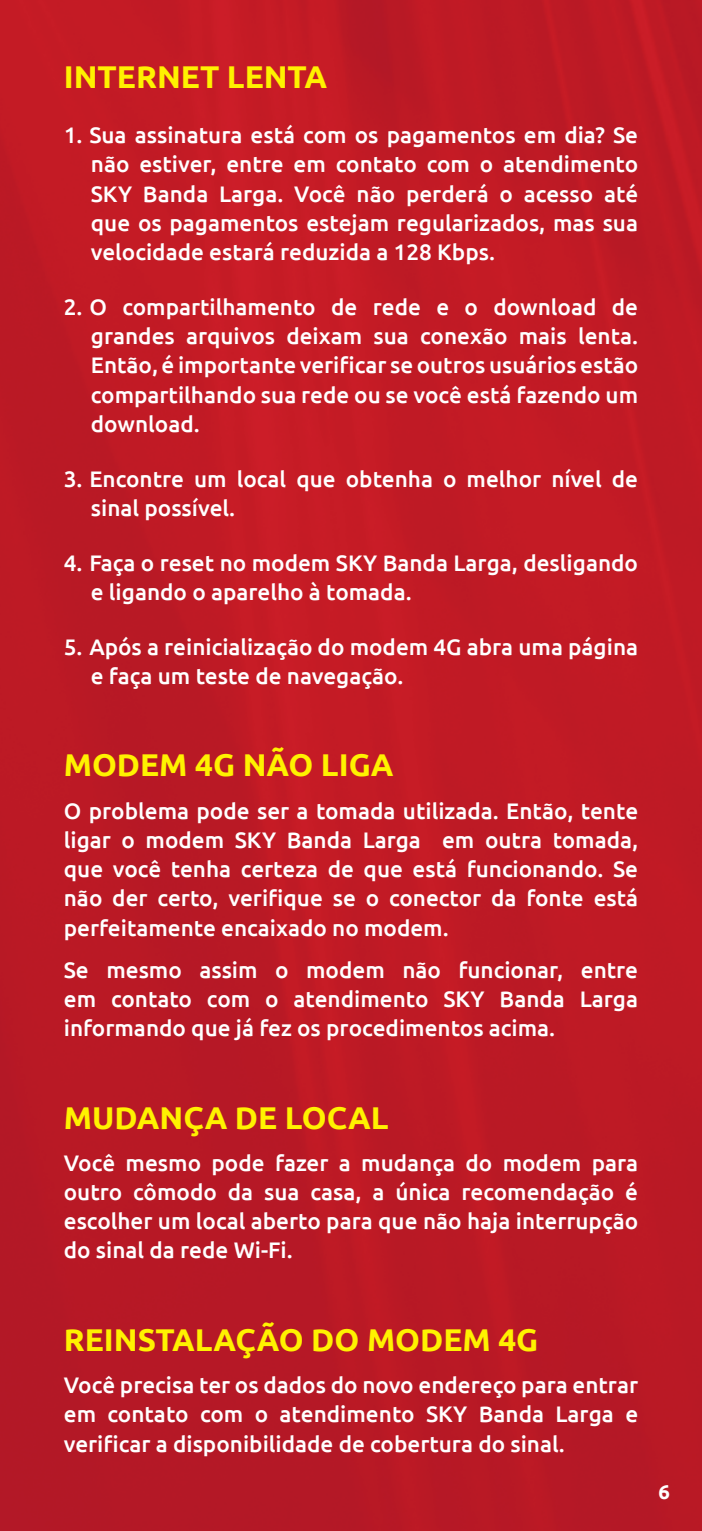
<style>
.page{position:relative;width:702px;height:1531px;background:#fff}
.page>*{position:absolute;margin:0;border:0;box-sizing:border-box;transform-origin:0 0}
.t1{font:700 31.5px "Ubuntu";color:#fff200}
.t2{font:500 22.5px/29.2px "Ubuntu";color:#fff;text-align:justify}
.t3{font:700 20.25px "Ubuntu";color:#fff}
</style>
<div class="page">
<img style="left:0;top:0;width:702px;height:1531px">
<h1 class="t1" style="left:64px;top:58px;width:265px">INTERNET LENTA</h1>
<p class="t2" style="left:91px;top:120px;width:549px;text-indent:-27px">1. Sua assinatura está com os pagamentos em dia? Se não estiver, entre em contato com o atendimento SKY Banda Larga. Você não perderá o acesso até que os pagamentos estejam regularizados, mas sua velocidade estará reduzida a 128 Kbps.</p>
<p class="t2" style="left:91px;top:291px;width:549px;text-indent:-27px">2. O compartilhamento de rede e o download de grandes arquivos deixam sua conexão mais lenta.<br>Então, é importante verificar se outros usuários estão compartilhando sua rede ou se você está fazendo um download.</p>
<p class="t2" style="left:91px;top:463px;width:549px;text-indent:-27px">3. Encontre um local que obtenha o melhor nível de sinal possível.</p>
<p class="t2" style="left:91px;top:547px;width:548px;text-indent:-27px">4. Faça o reset no modem SKY Banda Larga, desligando e ligando o aparelho à tomada.</p>
<p class="t2" style="left:91px;top:631px;width:549px;text-indent:-27px">5. Após a reinicialização do modem 4G abra uma página e faça um teste de navegação.</p>
<h1 class="t1" style="left:64px;top:746px;width:331px">MODEM 4G NÃO LIGA</h1>
<p class="t2" style="left:64px;top:795px;width:576px">O problema pode ser a tomada utilizada. Então, tente ligar o modem SKY Banda Larga em outra tomada, que você tenha certeza de que está funcionando. Se não der certo, verifique se o conector da fonte está perfeitamente encaixado no modem.</p>
<p class="t2" style="left:64px;top:954px;width:576px">Se mesmo assim o modem não funcionar, entre em contato com o atendimento SKY Banda Larga informando que já fez os procedimentos acima.</p>
<h1 class="t1" style="left:64px;top:1098px;width:326px">MUDANÇA DE LOCAL</h1>
<p class="t2" style="left:64px;top:1147px;width:576px">Você mesmo pode fazer a mudança do modem para outro cômodo da sua casa, a única recomendação é escolher um local aberto para que não haja interrupção do sinal da rede Wi-Fi.</p>
<h1 class="t1" style="left:64px;top:1320px;width:476px">REINSTALAÇÃO DO MODEM 4G</h1>
<p class="t2" style="left:64px;top:1369px;width:576px">Você precisa ter os dados do novo endereço para entrar em contato com o atendimento SKY Banda Larga e verificar a disponibilidade de cobertura do sinal.</p>
<p class="t3" style="left:658px;top:1479px;width:13px">6</p>
</div>
